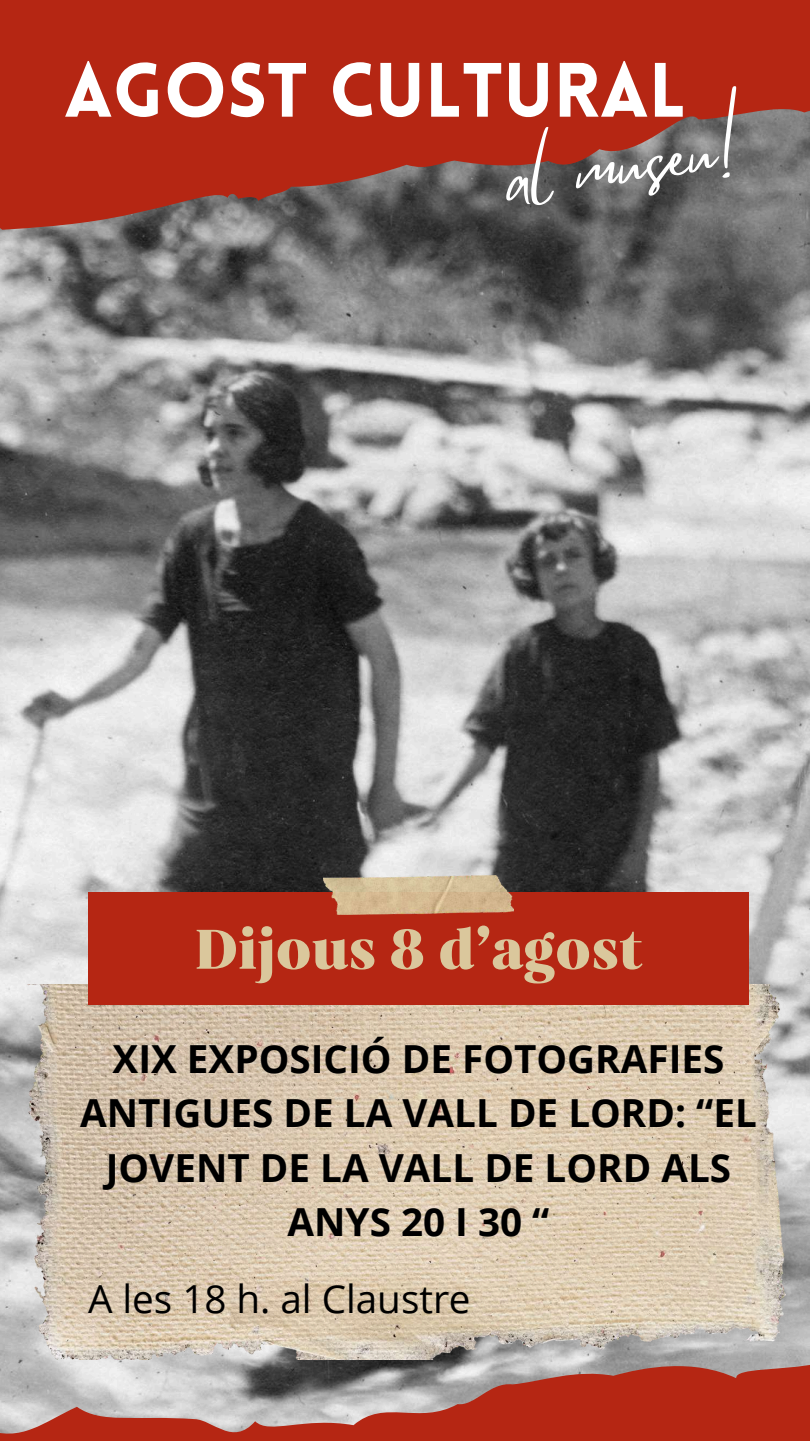
<style>
.page{position:relative;width:810px;height:1441px;background:#fff}
.page>*{position:absolute;margin:0;border:0;box-sizing:border-box;transform-origin:0 0}
.t1{font:900 75.2px "Lovelo";color:#fff}
.t2{font:67.3px "Mistrully";color:#fff}
.t3{font:57.1px "Carelia Upright";color:#dac79c}
.t4{font:700 38.7px/54px "Open Sans";color:#000;text-align:center}
.t5{font:38.7px "Open Sans";color:#000}
</style>
<div class="page">
<div style="left:0;top:0;width:810px;height:1440px;background:#b52613"></div>
<img style="left:0;top:109px;width:810px;height:1325px">
<img style="left:25px;top:984px;width:760px;height:375px">
<div style="left:88px;top:891px;width:661px;height:113px;background:#b52613"></div>
<img style="left:323px;top:875px;width:190px;height:39px">
<h1 class="t1" style="left:64px;top:60px;width:624px">AGOST CULTURAL</h1>
<h2 class="t2" style="left:496px;top:128px;width:248px;rotate:-9deg">al museu!</h2>
<h3 class="t3" style="left:195px;top:915px;width:449px">Dijous 8 d’agost</h3>
<p class="t4" style="left:80px;top:1031px;width:678px">XIX EXPOSICIÓ DE FOTOGRAFIES<br>ANTIGUES DE LA VALL DE LORD: “EL<br>JOVENT DE LA VALL DE LORD ALS<br>ANYS 20 I 30 “</p>
<p class="t5" style="left:88px;top:1271px;width:384px">A les 18 h. al Claustre</p>
</div>
